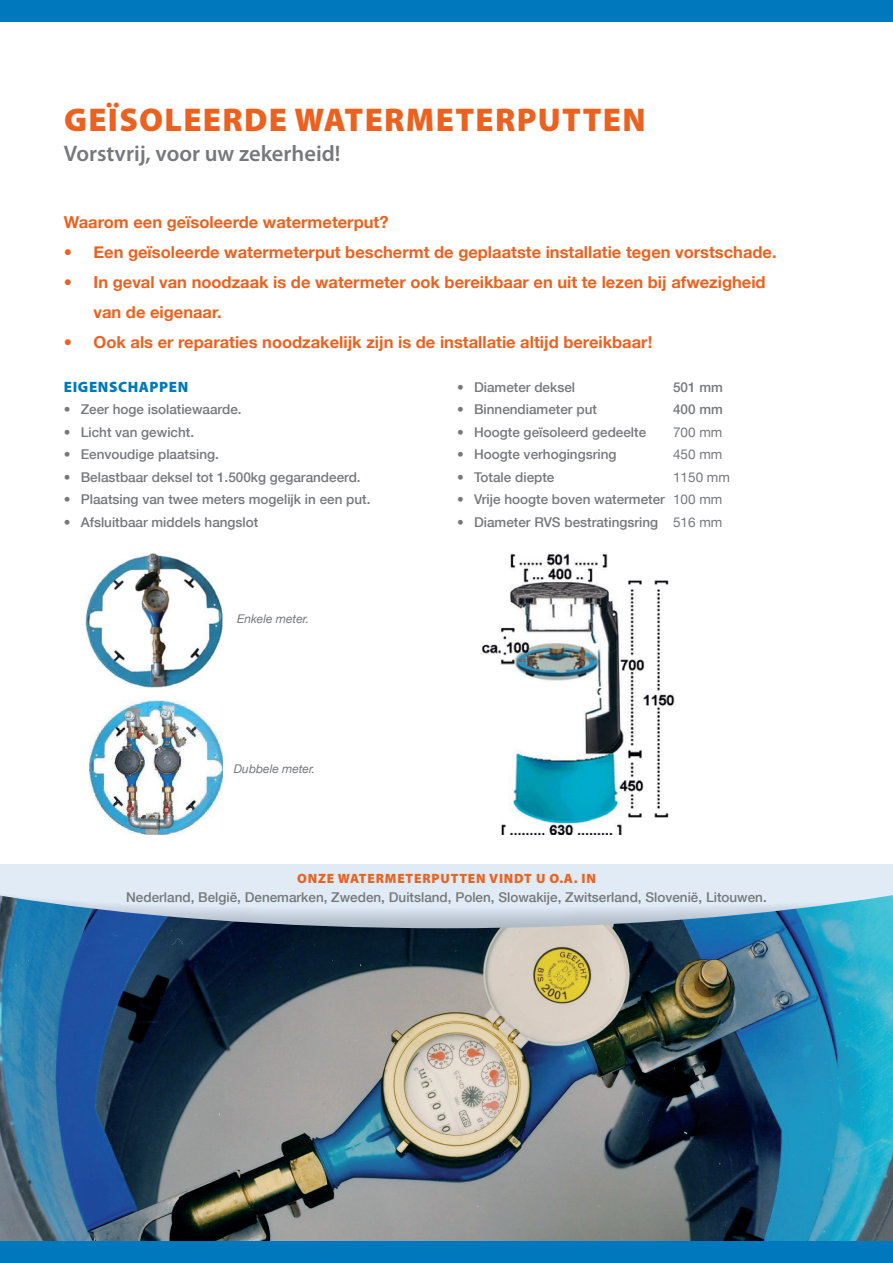
<style>
.page{position:relative;width:893px;height:1263px;background:#fff}
.page>*{position:absolute;margin:0;border:0;box-sizing:border-box;transform-origin:0 0}
.t1{font:900 33px "Myriad Pro";letter-spacing:.04em;color:#eb6220}
.t2{font:600 22.5px "Myriad Pro";color:#76787b}
.t3{font:700 16.5px/30px "Helvetica Neue";color:#eb6220}
.t4{font:900 15px "Myriad Pro";letter-spacing:.04em;color:#0078bd}
.t5{font:500 13.5px "Helvetica Neue";color:#76787b}
.t6{font:900 13.5px "Myriad Pro";letter-spacing:.06em;color:#eb6220}
.t7{font:13.5px "Helvetica Neue";color:#76787b}
.t8{font:italic 12px "Helvetica Neue";color:#76787b}
.s1{font-weight:400}
</style>
<div class="page">
<div style="left:0;top:864px;width:893px;height:90px;background:#e0ebf6"></div>
<img style="left:0;top:895px;width:893px;height:347px">
<div style="left:0;top:0;width:893px;height:21px;background:#0078bd"></div>
<div style="left:0;top:1242px;width:893px;height:21px;background:#0078bd"></div>
<img style="left:86px;top:554px;width:137px;height:134px">
<img style="left:89px;top:701px;width:133px;height:133px">
<img style="left:481px;top:554px;width:194px;height:281px">
<h1 class="t1" style="left:64px;top:98px;width:583px">GEÏSOLEERDE WATERMETERPUTTEN</h1>
<h2 class="t2" style="left:64px;top:139px;width:278px">Vorstvrij, voor uw zekerheid!</h2>
<p class="t3" style="left:64px;top:206px;width:326px">Waarom een geïsoleerde watermeterput?</p>
<p class="t3" style="left:64px;top:236px;width:714px">• Een geïsoleerde watermeterput beschermt de geplaatste installatie tegen vorstschade.</p>
<p class="t3" style="left:94px;top:266px;width:674px;text-indent:-30px">• In geval van noodzaak is de watermeter ook bereikbaar en uit te lezen bij afwezigheid van de eigenaar.</p>
<p class="t3" style="left:64px;top:326px;width:590px">• Ook als er reparaties noodzakelijk zijn is de installatie altijd bereikbaar!</p>
<p class="t4" style="left:64px;top:376px;width:126px">EIGENSCHAPPEN</p>
<p class="t5" style="left:64px;top:398px;width:179px">• Zeer hoge isolatiewaarde.</p>
<p class="t5" style="left:64px;top:421px;width:132px">• Licht van gewicht.</p>
<p class="t5" style="left:64px;top:443px;width:157px">• Eenvoudige plaatsing.</p>
<p class="t5" style="left:64px;top:466px;width:298px">• Belastbaar deksel tot 1.500kg gegarandeerd.</p>
<p class="t5" style="left:64px;top:488px;width:308px">• Plaatsing van twee meters mogelijk in een put.</p>
<p class="t5" style="left:64px;top:511px;width:196px">• Afsluitbaar middels hangslot</p>
<p class="t8" style="left:237px;top:609px;width:73px">Enkele meter.</p>
<p class="t8" style="left:234px;top:758px;width:83px">Dubbele meter.</p>
<p class="t5" style="left:457px;top:376px;width:120px">• Diameter deksel</p>
<p class="t5" style="left:673px;top:376px;width:51px">501 mm</p>
<p class="t5" style="left:457px;top:398px;width:141px">• Binnendiameter put</p>
<p class="t5" style="left:673px;top:398px;width:51px">400 mm</p>
<p class="t5" style="left:457px;top:421px;width:191px">• Hoogte geïsoleerd gedeelte</p>
<p class="t7" style="left:673px;top:420px;width:51px">700 mm</p>
<p class="t5" style="left:457px;top:443px;width:161px">• Hoogte verhogingsring</p>
<p class="t7" style="left:673px;top:443px;width:51px">450 mm</p>
<p class="t5" style="left:457px;top:466px;width:99px">• Totale diepte</p>
<p class="t7" style="left:673px;top:465px;width:58px">1150 mm</p>
<p class="t5" style="left:457px;top:488px;width:267px">• Vrije hoogte boven watermeter <span class="s1">100 mm</span></p>
<p class="t5" style="left:457px;top:511px;width:267px">• Diameter RVS bestratings ring <span class="s1">516 mm</span></p>
<p class="t6" style="left:297px;top:869px;width:300px">ONZE WATERMETERPUTTEN VINDT U O.A. IN</p>
<p class="t5" style="left:126px;top:886px;width:642px">Nederland, België, Denemarken, Zweden, Duitsland, Polen, Slowakije, Zwitserland, Slovenië, Litouwen.</p>
</div>
